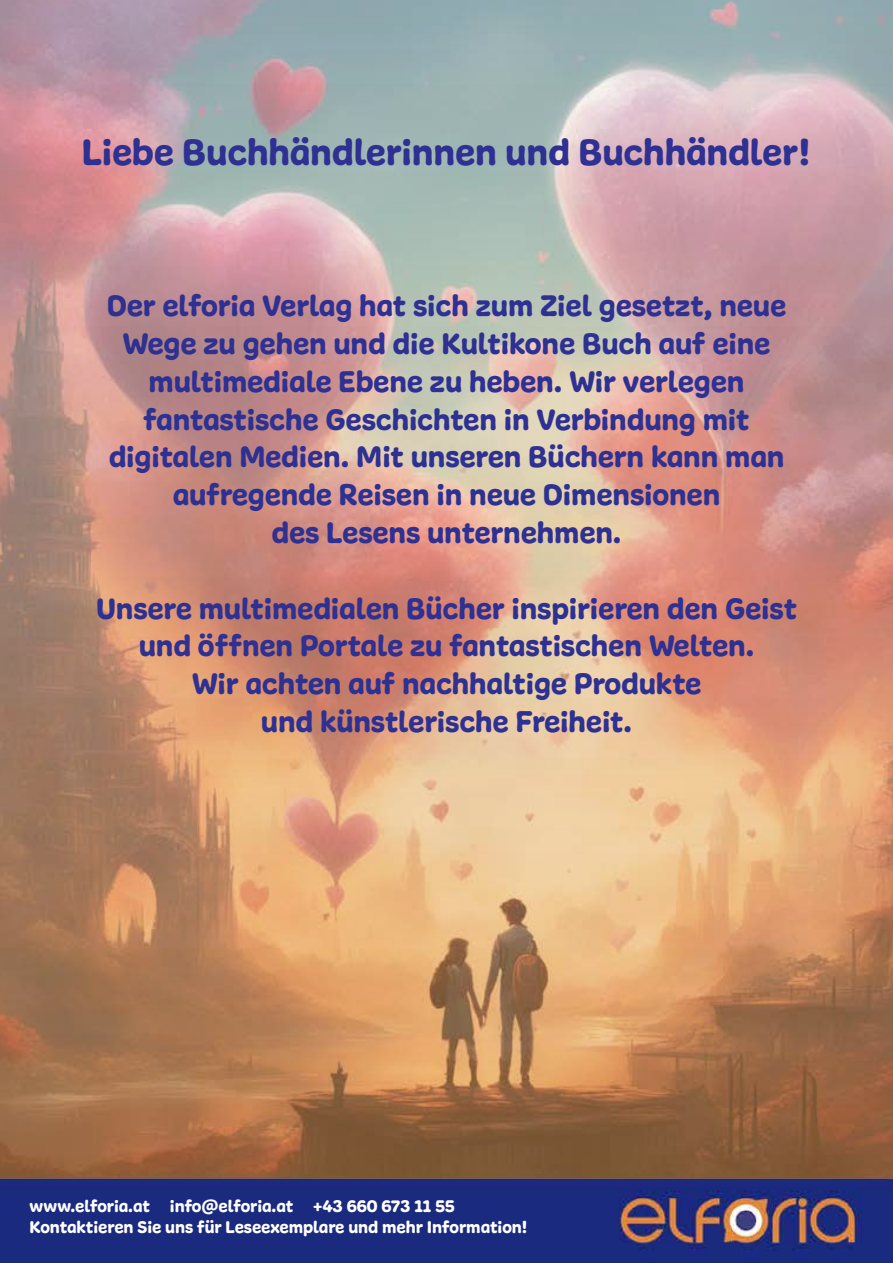
<style>
.page{position:relative;width:893px;height:1263px;background:#fff}
.page>*{position:absolute;margin:0;border:0;box-sizing:border-box;transform-origin:0 0}
.t1{font:39px "Freude";color:#2e3092}
.t2{font:31.5px/37.8px "Freude";color:#2e3092;text-align:center}
.t3{font:18px/21.6px "Freude";color:#fff}
</style>
<div class="page">
<img style="left:0;top:1178px;width:893px;height:85px">
<img style="left:0;top:0;width:893px;height:1178px">
<p class="t1" style="left:82px;top:128px;width:731px">Liebe Buchhändlerinnen und Buchhändler!</p>
<p class="t2" style="left:107px;top:287px;width:681px">Der elforia Verlag hat sich zum Ziel gesetzt, neue Wege zu gehen und die Kultikone Buch auf eine multimediale Ebene zu heben. Wir verlegen fantastische Geschichten in Verbindung mit digitalen Medien. Mit unseren Büchern kann man aufregende Reisen in neue Dimensionen<br>des Lesens unternehmen.</p>
<p class="t2" style="left:96px;top:590px;width:702px">Unsere multimedialen Bücher inspirieren den Geist und öffnen Portale zu fantastischen Welten.<br>Wir achten auf nachhaltige Produkte<br>und künstlerische Freiheit.</p>
<p class="t3" style="left:29px;top:1195px;width:500px">www.elforia.at info@elforia.at +43 660 673 11 55<br>Kontaktieren Sie uns für Leseexemplare und mehr Information!</p>
</div>
